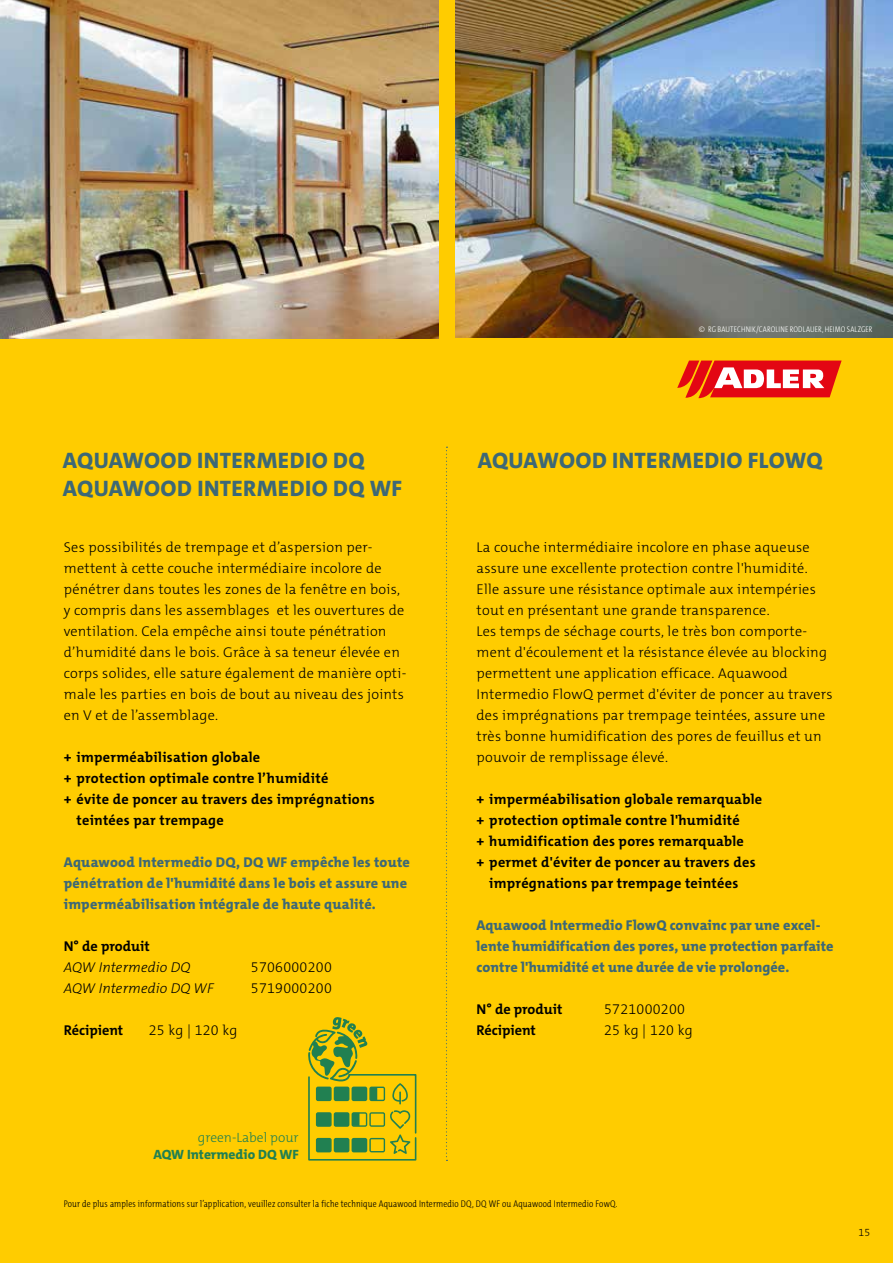
<style>
.page{position:relative;width:893px;height:1263px;background:#fff}
.page>*{position:absolute;margin:0;border:0;box-sizing:border-box;transform-origin:0 0}
.t1{font:800 22.5px/28.5px "The Mix C4 s";letter-spacing:.015em;color:#3d6876}
.t2{font:300 14.25px/21px "The Mix C4 s";letter-spacing:.02em;color:#000}
.t3{font:700 14.25px "The Mix C4 s";letter-spacing:.02em;color:#000}
.t4{font:800 14.25px/21px "The Mix C4 s";letter-spacing:.01em;color:#3d6876}
.t5{font:700 14.25px "The Mix C4 s";color:#000}
.t6{font:italic 300 14.25px "The Mix C4 s";letter-spacing:.01em;color:#000}
.t7{font:800 13.5px "The Mix C4 s";color:#218051}
.t8{font:300 13.5px "The Mix C4 s";color:#218051}
.t9{font:300 10.5px "The Mix C4 s";color:#000}
.t10{font:300 9.75px "The Mix Cd";letter-spacing:.02em;color:#000}
.t11{font:300 8.25px "The Mix Cd";letter-spacing:.02em;color:#fff}
.s1{font-family:"The Mix C4 s"}
</style>
<div class="page">
<img style="left:454px;top:0;width:439px;height:338px">
<div style="left:439px;top:0;width:15px;height:338px;background:#fc0"></div>
<div style="left:0;top:338px;width:893px;height:925px;background:#fc0"></div>
<svg style="left:677px;top:361px;width:165px;height:37px"></svg>
<img style="left:0;top:0;width:439px;height:338px">
<svg style="left:446px;top:447px;width:1px;height:714px"></svg>
<svg style="left:308px;top:1017px;width:108px;height:143px"></svg>
<h1 class="t1" style="left:63px;top:446px;width:341px">AQUAWOOD INTERMEDIO DQ<br>AQUAWOOD INTERMEDIO DQ WF</h1>
<p class="t2" style="left:64px;top:536px;width:344px">Ses possibilités de trempage et d’aspersion per&shy;mettent à cette couche intermédiaire incolore de pénétrer dans toutes les zones de la fenêtre en bois, y compris dans les assemblages et les ouvertures de ventilation. Cela empêche ainsi toute pénétration d’humidité dans le bois. Grâce à sa teneur élevée en corps solides, elle sature également de manière opti&shy;male les parties en bois de bout au niveau des joints en V et de l’assemblage.</p>
<p class="t3" style="left:64px;top:748px;width:198px">+ imperméabilisation globale</p>
<p class="t3" style="left:64px;top:769px;width:266px">+ protection optimale contre l’humidité</p>
<p class="t3" style="left:64px;top:790px;width:313px">+ évite de poncer au travers des imprégnations</p>
<p class="t3" style="left:77px;top:811px;width:149px">teintées par trempage</p>
<p class="t4" style="left:64px;top:851px;width:348px">Aquawood Intermedio DQ, DQ WF empêche les toute pénétration de l'humidité dans le bois et assure une imperméabilisation intégrale de haute qualité.</p>
<p class="t5" style="left:64px;top:937px;width:87px">N° de produit</p>
<p class="t6" style="left:64px;top:958px;width:128px">AQW Intermedio DQ</p>
<p class="t2" style="left:251px;top:956px;width:82px">5706000200</p>
<p class="t6" style="left:64px;top:979px;width:151px">AQW Intermedio DQ WF</p>
<p class="t2" style="left:251px;top:977px;width:82px">5719000200</p>
<p class="t5" style="left:64px;top:1021px;width:61px">Récipient</p>
<p class="t2" style="left:149px;top:1019px;width:90px">25 kg | 120 kg</p>
<p class="t8" style="left:198px;top:1129px;width:102px">green-Label pour</p>
<p class="t7" style="left:154px;top:1145px;width:147px">AQW Intermedio DQ WF</p>
<p class="t11" style="left:699px;top:324px;width:175px"><span class="s1">©</span> RG BAUTECHNIK/CAROLINE RODLAUER, HEIMO SALZGER</p>
<h1 class="t1" style="left:478px;top:446px;width:346px">AQUAWOOD INTERMEDIO FLOWQ</h1>
<p class="t2" style="left:477px;top:536px;width:358px">La couche intermédiaire incolore en phase aqueuse assure une excellente protection contre l'humidité.<br>Elle assure une résistance optimale aux intempéries tout en présentant une grande transparence.<br>Les temps de séchage courts, le très bon comporte&shy;ment d'écoulement et la résistance élevée au blocking permettent une application efficace. Aquawood Intermedio FlowQ permet d'éviter de poncer au travers des imprégnations par trempage teintées, assure une très bonne humidification des pores de feuillus et un pouvoir de remplissage élevé.</p>
<p class="t3" style="left:477px;top:790px;width:287px">+ imperméabilisation globale remarquable</p>
<p class="t3" style="left:477px;top:811px;width:265px">+ protection optimale contre l'humidité</p>
<p class="t3" style="left:477px;top:832px;width:269px">+ humidification des pores remarquable</p>
<p class="t3" style="left:477px;top:853px;width:281px">+ permet d'éviter de poncer au travers des</p>
<p class="t3" style="left:489px;top:874px;width:250px">imprégnations par trempage teintées</p>
<p class="t4" style="left:477px;top:914px;width:358px">Aquawood Intermedio FlowQ convainc par une excel&shy;lente humidification des pores, une protection parfaite contre l'humidité et une durée de vie prolongée.</p>
<p class="t5" style="left:477px;top:1000px;width:87px">N° de produit</p>
<p class="t2" style="left:604px;top:998px;width:82px">5721000200</p>
<p class="t5" style="left:477px;top:1021px;width:61px">Récipient</p>
<p class="t2" style="left:604px;top:1019px;width:90px">25 kg | 120 kg</p>
<p class="t10" style="left:64px;top:1197px;width:555px">Pour de plus amples informations sur l’application, veuillez consulter la fiche technique Aquawood Intermedio DQ, DQ WF ou Aquawood Intermedio FowQ.</p>
<p class="t9" style="left:859px;top:1226px;width:13px">15</p>
</div>
